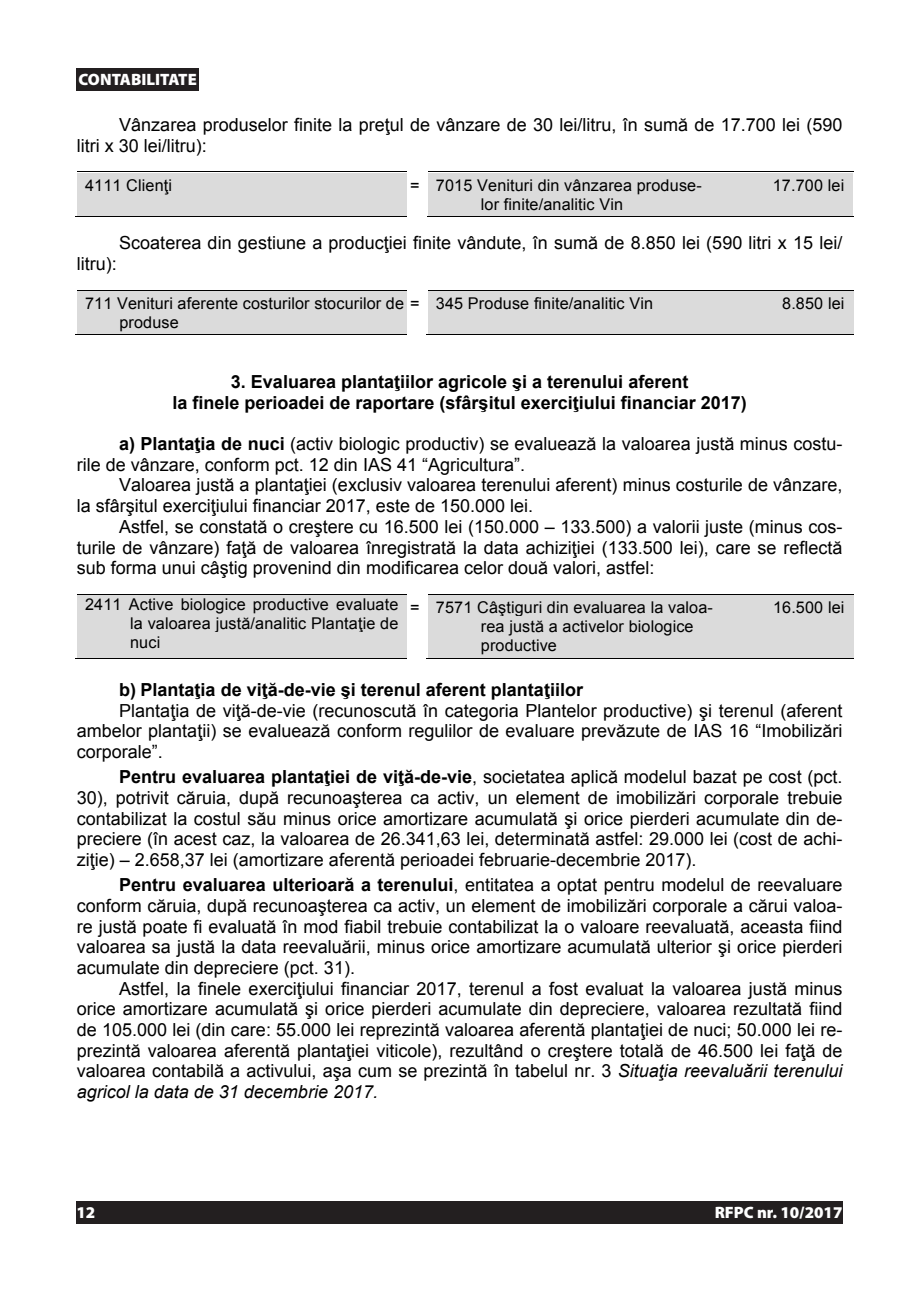
<style>
.page{position:relative;width:919px;height:1289px;background:#fff}
.page>*{position:absolute;margin:0;border:0;box-sizing:border-box;transform-origin:0 0}
.t1{font:18px/20.9px "Arial";color:#000}
.t2{font:700 18px/20.5px "Arial";color:#000;text-align:center}
.t3{font:italic 18px "Arial";color:#000}
.t4{font:700 18px "Arial";color:#fff}
.t5{font:900 16.5px "Myriad Pro";color:#fff}
.t6{font:16.2px/19px "Arial";letter-spacing:.01em;color:#000}
.s1{font-weight:700}
.s2{font-style:italic}
</style>
<div class="page">
<div style="left:76px;top:1201px;width:766px;height:22px;background:#231f20"></div>
<div style="left:77px;top:173px;width:329px;height:43px;background:#dbdbdb"></div>
<div style="left:428px;top:173px;width:276px;height:43px;background:#dbdbdb"></div>
<div style="left:704px;top:173px;width:149px;height:43px;background:#dbdbdb"></div>
<hr style="left:77px;top:171px;width:329px;height:1px;background:#000">
<hr style="left:428px;top:171px;width:276px;height:1px;background:#000">
<hr style="left:705px;top:171px;width:148px;height:1px;background:#000">
<hr style="left:76px;top:216px;width:330px;height:1px;background:#000">
<hr style="left:427px;top:216px;width:277px;height:1px;background:#000">
<hr style="left:704px;top:216px;width:149px;height:1px;background:#000">
<div style="left:77px;top:290px;width:329px;height:44px;background:#dbdbdb"></div>
<div style="left:428px;top:290px;width:287px;height:44px;background:#dbdbdb"></div>
<div style="left:715px;top:290px;width:138px;height:44px;background:#dbdbdb"></div>
<hr style="left:77px;top:290px;width:329px;height:1px;background:#000">
<hr style="left:428px;top:290px;width:287px;height:1px;background:#000">
<hr style="left:715px;top:290px;width:138px;height:1px;background:#000">
<hr style="left:76px;top:334px;width:330px;height:1px;background:#000">
<hr style="left:427px;top:334px;width:288px;height:1px;background:#000">
<hr style="left:714px;top:334px;width:139px;height:1px;background:#000">
<div style="left:77px;top:594px;width:329px;height:63px;background:#dbdbdb"></div>
<div style="left:428px;top:594px;width:287px;height:63px;background:#dbdbdb"></div>
<div style="left:715px;top:594px;width:138px;height:63px;background:#dbdbdb"></div>
<hr style="left:77px;top:594px;width:329px;height:1px;background:#000">
<hr style="left:428px;top:594px;width:287px;height:1px;background:#000">
<hr style="left:715px;top:594px;width:138px;height:1px;background:#000">
<hr style="left:76px;top:657px;width:330px;height:1px;background:#000">
<hr style="left:427px;top:657px;width:288px;height:1px;background:#000">
<hr style="left:714px;top:657px;width:139px;height:1px;background:#000">
<div style="left:76px;top:68px;width:123px;height:22px;background:#231f20"></div>
<p class="t4" style="left:77px;top:66px;width:147px">CONTABILITATE</p>
<p class="t5" style="left:79px;top:69px;width:120px">CONTABILITATE</p>
<p class="t1" style="left:77px;top:115px;width:767px;text-indent:43px">Vânzarea produselor finite la preţul de vânzare de 30 lei/litru, în sumă de 17.700 lei (590 litri x 30 lei/litru):</p>
<p class="t6" style="left:85px;top:176px;width:89px">4111 Clienţi</p>
<p class="t6" style="left:410px;top:176px;width:293px;text-align:center">= 7015 Venituri din vânzarea produse&shy;lor finite/analitic Vin</p>
<p class="t6" style="left:772px;top:176px;width:73px">17.700 lei</p>
<p class="t1" style="left:119px;top:233px;width:724px">Scoaterea din gestiune a producţiei finite vândute, în sumă de 8.850 lei (590 litri x 15 lei/</p>
<p class="t1" style="left:77px;top:253px;width:41px">litru):</p>
<p class="t6" style="left:119px;top:294px;width:535px;text-indent:-34px">711 Venituri aferente costurilor stocurilor de = 345 Produse finite/analitic Vin produse</p>
<p class="t6" style="left:782px;top:294px;width:64px">8.850 lei</p>
<p class="t2" style="left:172px;top:372px;width:576px">3. Evaluarea plantaţiilor agricole şi a terenului aferent<br>la finele perioadei de raportare (sfârşitul exerciţiului financiar 2017)</p>
<p class="t1" style="left:119px;top:433px;width:724px"><span class="s1">a) Plantaţia de nuci</span> (activ biologic productiv) se evaluează la valoarea justă minus costu-</p>
<p class="t1" style="left:77px;top:454px;width:450px">rile de vânzare, conform pct. 12 din IAS 41 “Agricultura”.</p>
<p class="t1" style="left:119px;top:475px;width:724px">Valoarea justă a plantaţiei (exclusiv valoarea terenului aferent) minus costurile de vânzare,</p>
<p class="t1" style="left:77px;top:495px;width:458px">la sfârşitul exerciţiului financiar 2017, este de 150.000 lei.</p>
<p class="t1" style="left:119px;top:516px;width:724px">Astfel, se constată o creştere cu 16.500 lei (150.000 – 133.500) a valorii juste (minus cos-</p>
<p class="t1" style="left:77px;top:537px;width:767px">turile de vânzare) faţă de valoarea înregistrată la data achiziţiei (133.500 lei), care se reflectă</p>
<p class="t1" style="left:77px;top:557px;width:579px">sub forma unui câştig provenind din modificarea celor două valori, astfel:</p>
<p class="t6" style="left:130px;top:595px;width:270px;text-align:justify;text-indent:-45px">2411 Active biologice productive evaluate la valoarea justă/analitic Plantaţie de nuci</p>
<p class="t6" style="left:481px;top:598px;width:233px;text-indent:-71px">= 7571 Câştiguri din evaluarea la valoa&shy;rea justă a activelor biologice productive</p>
<p class="t6" style="left:773px;top:598px;width:73px">16.500 lei</p>
<p class="t2" style="left:119px;top:679px;width:465px">b) Plantaţia de viţă-de-vie şi terenul aferent plantaţiilor</p>
<p class="t1" style="left:119px;top:700px;width:724px">Plantaţia de viţă-de-vie (recunoscută în categoria Plantelor productive) şi terenul (aferent</p>
<p class="t1" style="left:77px;top:720px;width:767px">ambelor plantaţii) se evaluează conform regulilor de evaluare prevăzute de IAS 16 “Imobilizări</p>
<p class="t1" style="left:77px;top:741px;width:88px">corporale”.</p>
<p class="t1" style="left:77px;top:766px;width:767px;text-align:justify;text-indent:43px"><span class="s1">Pentru evaluarea plantaţiei de viţă-de-vie</span>, societatea aplică modelul bazat pe cost (pct.<br>30), potrivit căruia, după recunoaşterea ca activ, un element de imobilizări corporale trebuie contabilizat la costul său minus orice amortizare acumulată şi orice pierderi acumulate din de&shy;preciere (în acest caz, la valoarea de 26.341,63 lei, determinată astfel: 29.000 lei (cost de achi&shy;ziţie) – 2.658,37 lei (amortizare aferentă perioadei februarie-decembrie 2017).</p>
<p class="t1" style="left:119px;top:874px;width:724px"><span class="s1">Pentru evaluarea ulterioară a terenului</span>, entitatea a optat pentru modelul de reevaluare</p>
<p class="t1" style="left:77px;top:895px;width:767px">conform căruia, după recunoaşterea ca activ, un element de imobilizări corporale a cărui valoa-</p>
<p class="t1" style="left:77px;top:916px;width:767px">re justă poate fi evaluată în mod fiabil trebuie contabilizat la o valoare reevaluată, aceasta fiind</p>
<p class="t1" style="left:77px;top:936px;width:767px">valoarea sa justă la data reevaluării, minus orice amortizare acumulată ulterior şi orice pierderi</p>
<p class="t1" style="left:77px;top:957px;width:280px">acumulate din depreciere (pct. 31).</p>
<p class="t1" style="left:119px;top:978px;width:724px">Astfel, la finele exerciţiului financiar 2017, terenul a fost evaluat la valoarea justă minus</p>
<p class="t1" style="left:77px;top:998px;width:767px">orice amortizare acumulată şi orice pierderi acumulate din depreciere, valoarea rezultată fiind</p>
<p class="t1" style="left:77px;top:1019px;width:767px">de 105.000 lei (din care: 55.000 lei reprezintă valoarea aferentă plantaţiei de nuci; 50.000 lei re-</p>
<p class="t1" style="left:77px;top:1040px;width:767px">prezintă valoarea aferentă plantaţiei viticole), rezultând o creştere totală de 46.500 lei faţă de</p>
<p class="t1" style="left:77px;top:1060px;width:767px">valoarea contabilă a activului, aşa cum se prezintă în tabelul nr. 3 <span class="s2">Situaţia reevaluării terenului</span></p>
<p class="t3" style="left:77px;top:1080px;width:303px">agricol la data de 31 decembrie 2017.</p>
<p class="t5" style="left:76px;top:1201px;width:20px">12</p>
<p class="t5" style="left:714px;top:1201px;width:129px">RFPC nr. 10/2017</p>
<p class="t4" style="left:77px;top:1201px;width:22px">12</p>
<p class="t4" style="left:695px;top:1201px;width:149px">RFPC nr. 10/2017</p>
</div>
